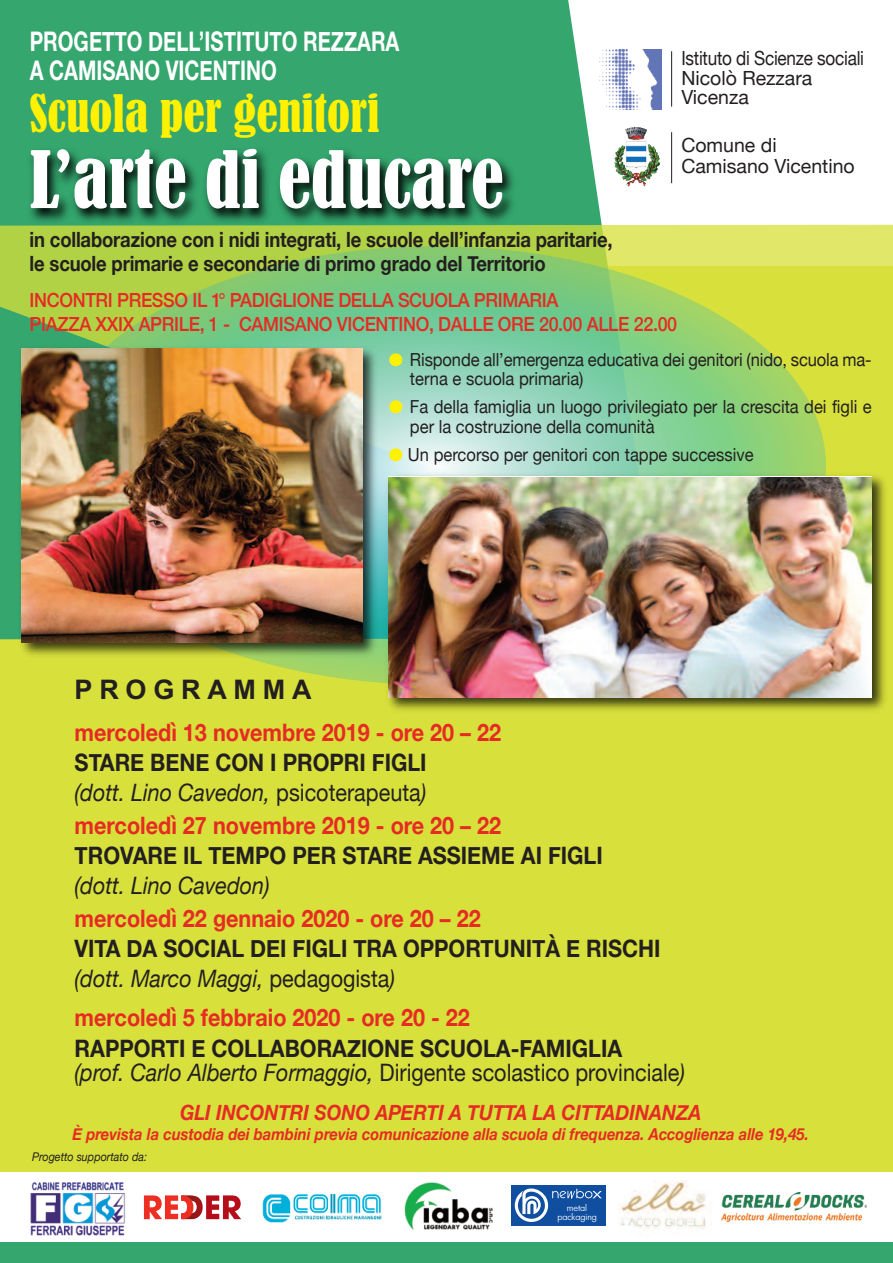
<style>
.page{position:relative;width:893px;height:1263px;background:#fff}
.page>*{position:absolute;margin:0;border:0;box-sizing:border-box;transform-origin:0 0}
.t1{font:condensed 73.5px "Bernard";color:#fff}
.t2{font:condensed 48px "Bernard";color:#fff101}
.t3{font:700 27px/28.5px "Helvetica Neue";color:#fff;scale:.75 1}
.t4{font:700 27px "Arial";letter-spacing:.25em;color:#231f20}
.t5{font:700 24px/30px "Helvetica Neue";color:#231f20;scale:.9 1}
.t6{font:700 24px "Helvetica Neue";color:#e62b23;scale:.9 1}
.t7{font:italic 24px "Helvetica Neue";color:#231f20;scale:.9 1}
.t8{font:700 21px/24px "Helvetica Neue";letter-spacing:-.01em;color:#231f20;scale:.88 1}
.t9{font:italic 700 21px "Helvetica Neue";color:#e62b23;scale:.9 1}
.t10{font:500 19.5px/24px "Helvetica Neue";letter-spacing:-.02em;color:#e62b23;scale:.92 1}
.t11{font:19.5px/19.5px "Helvetica Neue";color:#231f20;scale:.88 1}
.t12{font:19.5px/21px "Helvetica Neue";color:#231f20}
.t13{font:18px/19.5px "Helvetica Neue";color:#231f20;scale:.92 1}
.t14{font:italic 700 16.5px "Helvetica Neue";color:#e62b23;scale:.9 1}
.t15{font:italic 12px "Helvetica Neue";color:#231f20;scale:.9 1}
.t16{font:8.55px/9px "Luz Sans";color:#fff;text-align:center}
.s1{color:#fff101}
.s2{font-weight:400;font-style:italic}
.s3{font-weight:400}
</style>
<div class="page">
<div style="left:0;top:266px;width:893px;height:906px;background:#d8e03b"></div>
<img style="left:30px;top:1182px;width:96px;height:53px">
<img style="left:721px;top:1193px;width:145px;height:28px">
<img style="left:262px;top:1194px;width:119px;height:28px">
<img style="left:620px;top:1181px;width:89px;height:48px">
<div style="left:511px;top:1185px;width:95px;height:40px;background:#104ea0"></div>
<svg style="left:515px;top:1188px;width:87px;height:34px"></svg>
<svg style="left:144px;top:1195px;width:97px;height:24px"></svg>
<img style="left:404px;top:1182px;width:89px;height:48px">
<div style="left:0;top:1242px;width:893px;height:21px;background:#34a66e"></div>
<svg style="left:0;top:0;width:662px;height:225px;background:#53b284"></svg>
<hr style="left:671px;top:51px;width:1px;height:56px;background:#231f20">
<hr style="left:671px;top:132px;width:1px;height:51px;background:#231f20">
<img style="left:0;top:137px;width:583px;height:88px">
<svg style="left:0;top:225px;width:893px;height:415px"></svg>
<svg style="left:44px;top:246px;width:782px;height:439px;background:#8ad095"></svg>
<img style="left:382px;top:470px;width:509px;height:240px">
<img style="left:389px;top:477px;width:483px;height:220px">
<img style="left:15px;top:343px;width:366px;height:318px">
<img style="left:22px;top:349px;width:340px;height:293px">
<p class="t3" style="left:30px;top:27px;width:494px">progetto dell’istituto rezzara a camisano vicentino</p>
<h2 class="t2" style="left:30px;top:88px;width:351px">Scuola per genitori</h2>
<h1 class="t1" style="left:30px;top:140px;width:476px">L’arte di educare</h1>
<p class="t11" style="left:681px;top:48px;width:209px">Istituto di Scienze sociali<br>Nicolò Rezzara<br>Vicenza</p>
<p class="t12" style="left:681px;top:135px;width:175px">Comune di<br>Camisano Vicentino</p>
<p class="t8" style="left:30px;top:227px;width:664px">in collaborazione con i nidi integrati, le scuole dell’infanzia paritarie, le scuole primarie e secondarie di primo grado del territorio</p>
<p class="t10" style="left:30px;top:288px;width:705px">INCONTRI PRESSO IL 1° PADIGLIONE DELLA SCUOLA PRIMARIA<br>PIAZZA XXIX APRILE, 1 - CAMISANO VICENTINO, DALLE ORE 20.00 ALLE 22.00</p>
<p class="t13" style="left:410px;top:349px;width:503px;text-indent:-21px"><span class="s1">●</span> Risponde all’emergenza educativa dei genitori (nido, scuola ma&shy;terna e scuola primaria)</p>
<p class="t13" style="left:410px;top:397px;width:503px;text-indent:-21px"><span class="s1">●</span> Fa della famiglia un luogo privilegiato per la crescita dei figli e per la costruzione della comunità</p>
<p class="t13" style="left:389px;top:444px;width:398px"><span class="s1">●</span> Un percorso per genitori con tappe successive</p>
<p class="t4" style="left:75px;top:674px;width:238px">PROGRAMMA</p>
<p class="t6" style="left:75px;top:717px;width:475px">mercoledì 13 novembre 2019 - ore 20 – 22</p>
<p class="t5" style="left:75px;top:747px;width:393px">Stare bene con i propri figli <span class="s2">(dott. Lino Cavedon,</span> <span class="s3">psicoterapeuta</span><span class="s2">)</span></p>
<p class="t6" style="left:75px;top:810px;width:475px">mercoledì 27 novembre 2019 - ore 20 – 22</p>
<p class="t5" style="left:75px;top:840px;width:588px">trovare il tempo per Stare aSSieme ai figli</p>
<p class="t7" style="left:75px;top:871px;width:218px">(dott. Lino Cavedon)</p>
<p class="t6" style="left:75px;top:903px;width:453px">mercoledì 22 gennaio 2020 - ore 20 – 22</p>
<p class="t5" style="left:75px;top:933px;width:653px">vita da Social dei figli tra opportunità e riSchi <span class="s2">(dott. Marco Maggi,</span> <span class="s3">pedagogista</span><span class="s2">)</span></p>
<p class="t6" style="left:75px;top:1002px;width:441px">mercoledì 5 febbraio 2020 - ore 20 - 22</p>
<p class="t5" style="left:75px;top:1036px;width:680px;line-height:24px">rapporti e collaborazione Scuola-famiglia<br><span class="s2">(prof. Carlo Alberto Formaggio,</span> <span class="s3">Dirigente scolastico provinciale</span><span class="s2">)</span></p>
<p class="t9" style="left:180px;top:1100px;width:581px">Gli incontri sono aperti a tutta la cittadinanza</p>
<p class="t14" style="left:72px;top:1124px;width:820px">È prevista la custodia dei bambini previa comunicazione alla scuola di frequenza. accoglienza alle 19,45.</p>
<p class="t15" style="left:32px;top:1149px;width:129px">Progetto supportato da:</p>
<p class="t16" style="left:557px;top:1203px;width:41px">metal packaging</p>
</div>
